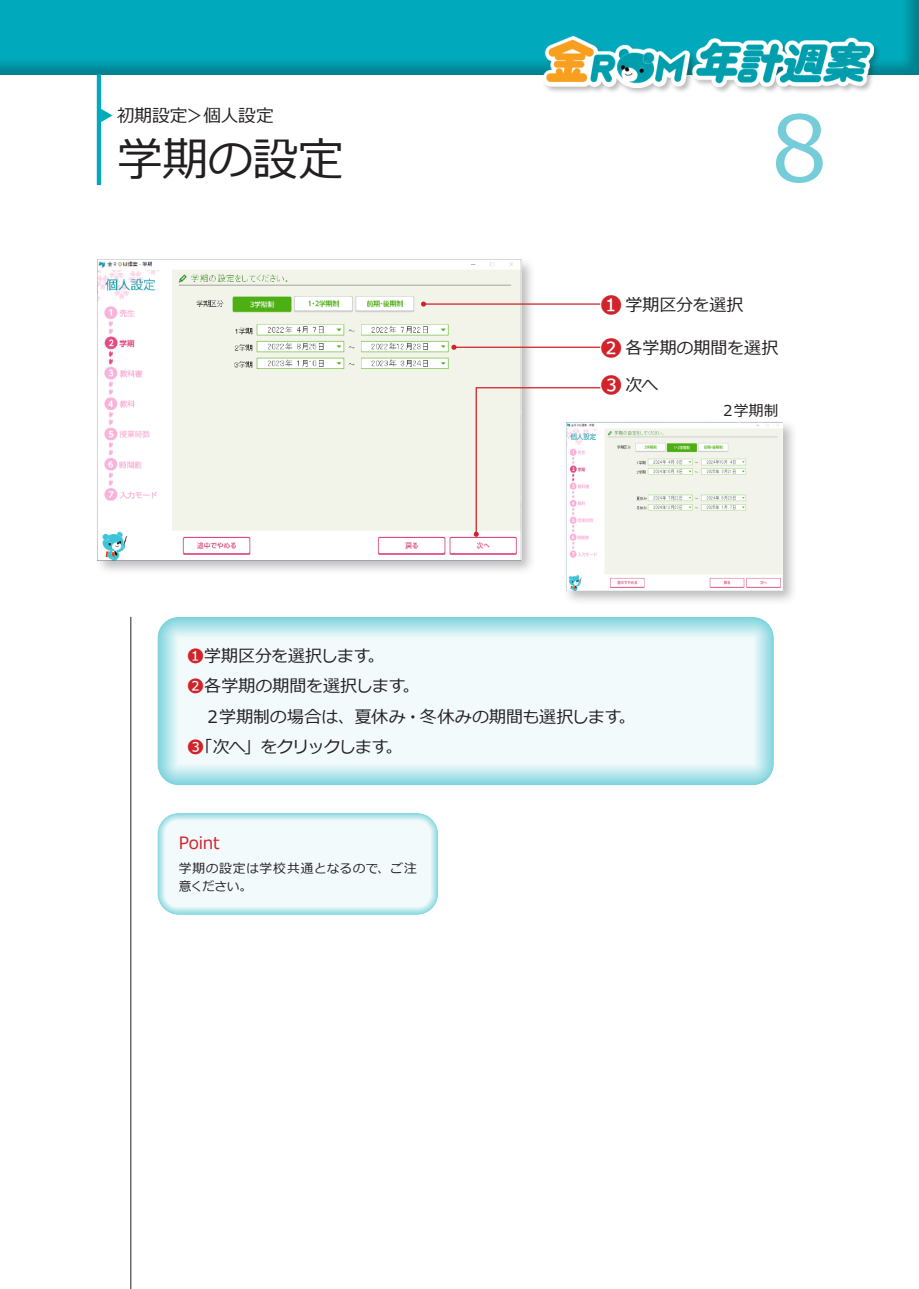
<style>
.page{position:relative;width:919px;height:1289px;background:#fff}
.page>*{position:absolute;margin:0;border:0;box-sizing:border-box;transform-origin:0 0}
.t1{font:90.3px "Meiryo UI";color:#74cdd9}
.t2{font:45.75px "Meiryo";letter-spacing:-.01em;color:#231f20}
.t3{font:17.7px "Meiryo";letter-spacing:-.005em;color:#231f20}
.t4{font:16.95px "Meiryo";letter-spacing:-.005em;color:#231f20}
.t5{font:16.95px "Meiryo";letter-spacing:-.08em;color:#231f20}
.t6{font:16.95px "Meiryo";letter-spacing:-.01em;color:#d1232a}
.t7{font:14.85px "Meiryo";color:#231f20}
.t8{font:12.75px/18.1px "Meiryo";letter-spacing:.04em;color:#231f20}
.s1{color:#00aabc}
.s2{font-size:22.35px;color:#d1232a}
.s3{color:#d1232a}
</style>
<div class="page">
<div style="left:0;top:0;width:918px;height:77px;background:#231f20;opacity:.28"></div>
<hr style="left:97px;top:77px;width:4px;height:106px;background:#00aabc">
<div style="left:542px;top:35px;width:339px;height:60px;background:#231f20;opacity:.3"></div>
<img style="left:543px;top:37px;width:330px;height:50px">
<div style="left:94px;top:256px;width:442px;height:319px;background:#231f20;opacity:.3"></div>
<img style="left:98px;top:259px;width:423px;height:301px">
<div style="left:562px;top:418px;width:236px;height:188px;background:#231f20;opacity:.3"></div>
<img style="left:566px;top:422px;width:216px;height:168px">
<hr style="left:130px;top:617px;width:1px;height:671px;background:#231f20">
<div style="left:144px;top:607px;width:644px;height:180px;background:#fff;opacity:.95"></div>
<div style="left:149px;top:804px;width:298px;height:112px;background:#fff;opacity:.95"></div>
<hr style="left:454px;top:346px;width:146px;height:2px;background:#d1232a">
<svg style="left:451px;top:345px;width:5px;height:5px"></svg>
<hr style="left:423px;top:303px;width:177px;height:2px;background:#d1232a">
<svg style="left:421px;top:301px;width:5px;height:5px"></svg>
<svg style="left:473px;top:386px;width:128px;height:151px"></svg>
<p class="t3" style="left:97px;top:103px;width:178px"><span class="s1">▶</span> 初期設定＞個人設定</p>
<h2 class="t2" style="left:117px;top:128px;width:228px">学期の設定</h2>
<h1 class="t1" style="left:771px;top:86px;width:58px">8</h1>
<p class="t4" style="left:600px;top:293px;width:145px"><span class="s2">❶</span> 学期区分を選択</p>
<p class="t4" style="left:600px;top:336px;width:180px"><span class="s2">❷</span> 各学期の期間を選択</p>
<p class="t4" style="left:600px;top:373px;width:59px"><span class="s2">❸</span>次へ</p>
<p class="t7" style="left:720px;top:400px;width:60px">２学期制</p>
<p class="t4" style="left:187px;top:643px;width:199px"><span class="s3">❶</span>学期区分を選択します。</p>
<p class="t4" style="left:187px;top:674px;width:234px"><span class="s3">❷</span>各学期の期間を選択します。</p>
<p class="t4" style="left:204px;top:704px;width:433px">２学期制の場合は、夏休み・冬休みの期間も選択します。</p>
<p class="t5" style="left:187px;top:735px;width:217px"><span class="s3">❸</span>「次へ」をクリックします。</p>
<p class="t6" style="left:179px;top:831px;width:42px">Point</p>
<p class="t8" style="left:179px;top:860px;width:240px">学期の設定は学校共通となるので、ご注意ください。</p>
</div>
